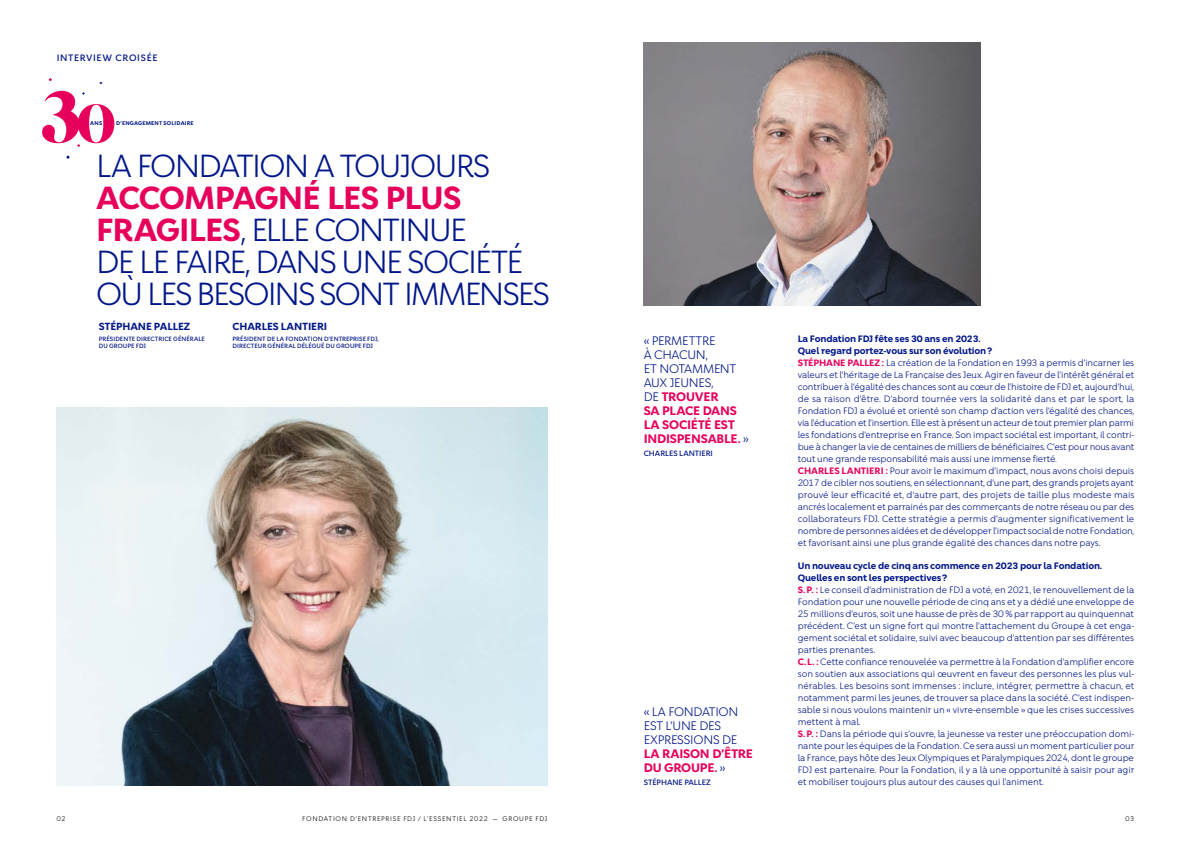
<style>
.page{position:relative;width:1191px;height:842px;background:#fff}
.page>*{position:absolute;margin:0;border:0;box-sizing:border-box;transform-origin:0 0}
.t1{font:31px/32px "Chance";letter-spacing:-.06em;color:#001789}
.t2{font:700 12px/14px "Chance";letter-spacing:-.015em;color:#e6005b}
.t3{font:12px/14px "Chance";letter-spacing:-.02em;color:#001789}
.t4{font:700 10px "Chance";letter-spacing:-.01em;color:#001789}
.t5{font:9px/12px "Chance";letter-spacing:-.015em;color:#001789;text-align:justify}
.t6{font:700 9px/12px "Chance";letter-spacing:-.02em;color:#001789}
.t7{font:500 9px "Chance";letter-spacing:.075em;color:#001789}
.t8{font:500 7.5px "Chance";letter-spacing:-.005em;color:#001789}
.t9{font:6.5px "Chance";letter-spacing:.105em;color:#000}
.t10{font:500 6px/7px "Chance";letter-spacing:.01em;color:#001789}
.t11{font:700 5.3px "Chance";letter-spacing:.035em;color:#001789}
.s1{font-weight:700;color:#e6005b}
.s2{font-weight:400;color:#001789}
</style>
<div class="page">
<img style="left:57px;top:408px;width:490px;height:377px">
<img style="left:643px;top:42px;width:337px;height:263px">
<svg style="left:66px;top:155px;width:4px;height:4px"></svg>
<svg style="left:42px;top:91px;width:72px;height:56px"></svg>
<h2 class="t7" style="left:57px;top:52px;width:102px">INTERVIEW CROISÉE</h2>
<p class="t11" style="left:90px;top:120px;width:13px">ANS</p>
<p class="t11" style="left:116px;top:120px;width:79px">D’ENGAGEMENT SOLIDAIRE</p>
<h3 class="t1" style="left:96px;top:149px;width:455px">LA FONDATION A TOUJOURS<br><span class="s1">ACCOMPAGNÉ LES PLUS<br>FRAGILES</span>, ELLE CONTINUE<br>DE LE FAIRE, DANS UNE SOCIÉTÉ<br>OÙ LES BESOINS SONT IMMENSES</h3>
<p class="t4" style="left:99px;top:320px;width:93px">STÉPHANE PALLEZ</p>
<p class="t10" style="left:99px;top:335px;width:108px">PRÉSIDENTE DIRECTRICE GÉNÉRALE<br>DU GROUPE FDJ</p>
<p class="t4" style="left:233px;top:320px;width:96px">CHARLES LANTIERI</p>
<p class="t10" style="left:233px;top:335px;width:148px">PRÉSIDENT DE LA FONDATION D’ENTREPRISE FDJ,<br>DIRECTEUR GÉNÉRAL DÉLÉGUÉ DU GROUPE FDJ</p>
<p class="t2" style="left:643px;top:333px;width:107px"><span class="s2">« PERMETTRE<br>À CHACUN,<br>ET NOTAMMENT<br>AUX JEUNES,<br>DE</span> TROUVER<br>SA PLACE DANS<br>LA SOCIÉTÉ EST<br>INDISPENSABLE. <span class="s2">»</span></p>
<p class="t8" style="left:643px;top:448px;width:71px">CHARLES LANTIERI</p>
<p class="t3" style="left:643px;top:704px;width:111px">« LA FONDATION<br>EST L’UNE DES<br>EXPRESSIONS DE<br><span class="s1">LA RAISON D’ÊTRE<br>DU GROUPE.</span> »</p>
<p class="t8" style="left:643px;top:778px;width:69px">STÉPHANE PALLEZ</p>
<p class="t6" style="left:797px;top:332px;width:196px">La Fondation FDJ fête ses 30 ans en 2023.<br>Quel regard portez-vous sur son évolution ?</p>
<p class="t5" style="left:797px;top:356px;width:338px;text-align:left"><span class="s1">STÉPHANE PALLEZ :</span> La création de la Fondation en 1993 a permis d’incarner les valeurs et l’héritage de La Française des Jeux. Agir en faveur de l’intérêt général et contribuer à l’égalité des chances sont au cœur de l’histoire de FDJ et, aujourd’hui, de sa raison d’être. D’abord tournée vers la solidarité dans et par le sport, la Fondation FDJ a évolué et orienté son champ d’action vers l’égalité des chances, via l’éducation et l’insertion. Elle est à présent un acteur de tout premier plan parmi les fondations d’entreprise en France. Son impact sociétal est important, il contri&shy;bue à changer la vie de centaines de milliers de bénéficiaires. C’est pour nous avant tout une grande responsabilité mais aussi une immense fierté.<br><span class="s1">CHARLES LANTIERI :</span> Pour avoir le maximum d’impact, nous avons choisi depuis 2017 de cibler nos soutiens, en sélectionnant, d’une part, des grands projets ayant prouvé leur efficacité et, d’autre part, des projets de taille plus modeste mais ancrés localement et parrainés par des commerçants de notre réseau ou par des collaborateurs FDJ. Cette stratégie a permis d’augmenter significativement le nombre de personnes aidées et de développer l’impact social de notre Fondation, et favorisant ainsi une plus grande égalité des chances dans notre pays.</p>
<p class="t6" style="left:797px;top:560px;width:306px">Un nouveau cycle de cinq ans commence en 2023 pour la Fondation.<br>Quelles en sont les perspectives ?</p>
<p class="t5" style="left:797px;top:584px;width:338px"><span class="s1">S. P. :</span> Le conseil d’administration de FDJ a voté, en 2021, le renouvellement de la Fondation pour une nouvelle période de cinq ans et y a dédié une enveloppe de 25 millions d’euros, soit une hausse de près de 30 % par rapport au quinquennat précédent. C’est un signe fort qui montre l’attachement du Groupe à cet enga&shy;gement sociétal et solidaire, suivi avec beaucoup d’attention par ses différentes parties prenantes.</p>
<p class="t5" style="left:797px;top:656px;width:338px"><span class="s1">C. L. :</span> Cette confiance renouvelée va permettre à la Fondation d’amplifier encore son soutien aux associations qui œuvrent en faveur des personnes les plus vul&shy;nérables. Les besoins sont immenses : inclure, intégrer, permettre à chacun, et notamment parmi les jeunes, de trouver sa place dans la société. C’est indispen&shy;sable si nous voulons maintenir un « vivre-ensemble » que les crises successives mettent à mal.</p>
<p class="t5" style="left:797px;top:728px;width:338px"><span class="s1">S. P. :</span> Dans la période qui s’ouvre, la jeunesse va rester une préoccupation domi&shy;nante pour les équipes de la Fondation. Ce sera aussi un moment particulier pour la France, pays hôte des Jeux Olympiques et Paralympiques 2024, dont le groupe FDJ est partenaire. Pour la Fondation, il y a là une opportunité à saisir pour agir et mobiliser toujours plus autour des causes qui l’animent.</p>
<p class="t9" style="left:57px;top:814px;width:10px">02</p>
<p class="t9" style="left:1125px;top:814px;width:10px">03</p>
<p class="t9" style="left:302px;top:814px;width:246px">FONDATION D’ENTREPRISE FDJ / L’ESSENTIEL 2022 — GROUPE FDJ</p>
</div>
